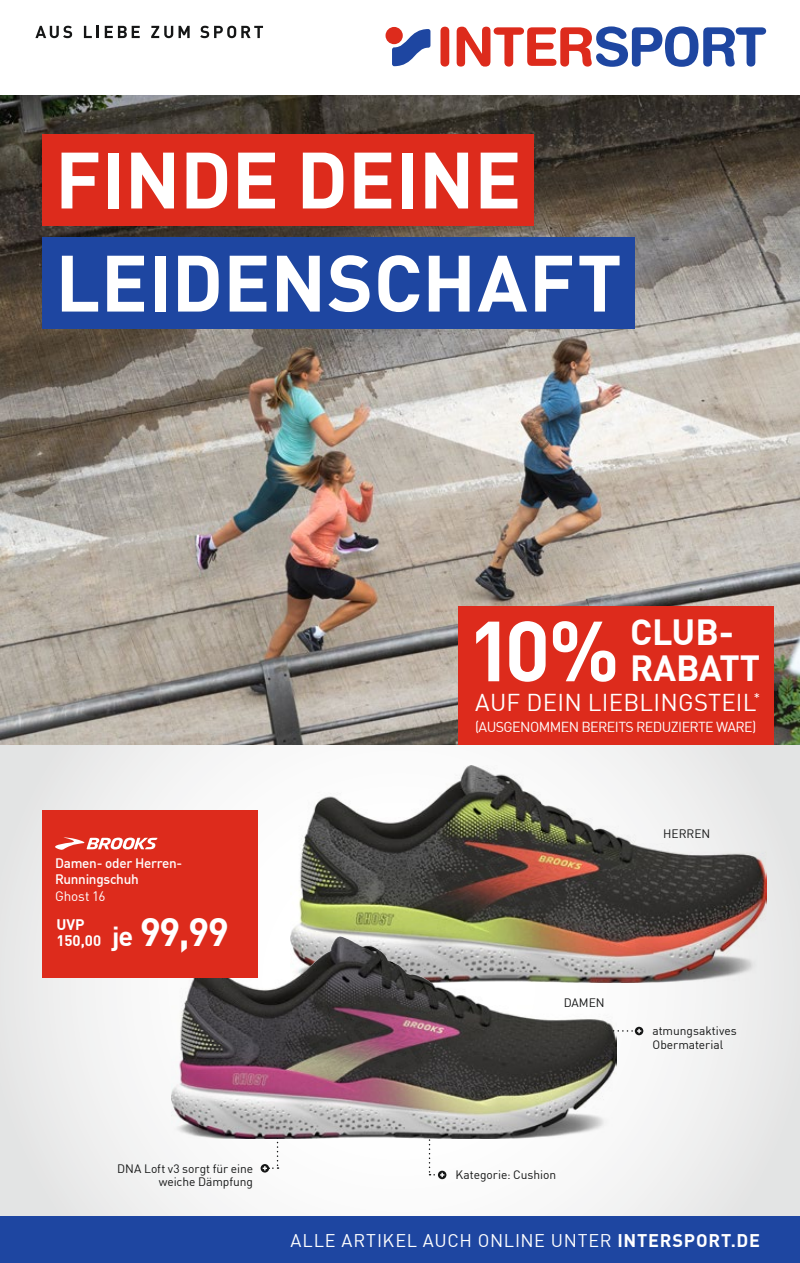
<style>
.page{position:relative;width:800px;height:1263px;background:#fff}
.page>*{position:absolute;margin:0;border:0;box-sizing:border-box;transform-origin:0 0}
.t1{font:700 83.7px "FFDIN Profor IIC";color:#fff}
.t2{font:700 78.45px "FFDIN Profor IIC";color:#fff}
.t3{font:700 35.7px "FFDIN Profor IIC";color:#fff}
.t4{font:23.85px "FFDIN Profor IIC";letter-spacing:.01em;color:#fff}
.t5{font:18px "FFDIN Profor IIC";letter-spacing:.035em;color:#fff}
.t6{font:700 15px/16.5px "FFDIN Profor IIC";color:#fff}
.t7{font:14.25px "FFDIN Profor IIC";letter-spacing:-.04em;color:#fff}
.t8{font:500 13.5px/16.2px "FFDIN Profor IIC";letter-spacing:-.02em;color:#fff}
.t9{font:13.5px "FFDIN Profor IIC";letter-spacing:-.01em;color:#fff}
.t10{font:12px/13.5px "FFDIN Profor IIC";letter-spacing:-.005em;color:#151616}
.s1{font-size:27px}
.s2{font-size:39px}
.s3{font-weight:700}
</style>
<div class="page">
<svg style="left:0;top:744px;width:799px;height:472px"></svg>
<div style="left:0;top:1216px;width:799px;height:47px;background:#1e46a1"></div>
<img style="left:0;top:96px;width:799px;height:648px">
<img style="left:290px;top:765px;width:476px;height:217px">
<svg style="left:35px;top:26px;width:37px;height:12px"></svg>
<svg style="left:84px;top:26px;width:15px;height:12px"></svg>
<svg style="left:105px;top:26px;width:35px;height:12px"></svg>
<svg style="left:151px;top:26px;width:38px;height:12px"></svg>
<svg style="left:200px;top:26px;width:63px;height:12px"></svg>
<div style="left:440px;top:27px;width:9px;height:40px;background:#dd2b1c;border-radius:4px"></div>
<svg style="left:456px;top:26px;width:310px;height:41px"></svg>
<div style="left:385px;top:27px;width:17px;height:17px;background:#dd2b1c;border-radius:50%"></div>
<svg style="left:392px;top:29px;width:38px;height:37px"></svg>
<div style="left:43px;top:238px;width:591px;height:91px;background:#1e46a1"></div>
<div style="left:43px;top:135px;width:491px;height:91px;background:#dd2b1c"></div>
<svg style="left:428px;top:1139px;width:18px;height:40px"></svg>
<svg style="left:616px;top:1027px;width:27px;height:8px"></svg>
<svg style="left:260px;top:1139px;width:18px;height:33px"></svg>
<img style="left:461px;top:936px;width:155px;height:203px">
<img style="left:290px;top:766px;width:296px;height:216px">
<img style="left:171px;top:936px;width:290px;height:203px">
<div style="left:458px;top:606px;width:315px;height:138px;background:#dd2b1c"></div>
<div style="left:43px;top:810px;width:215px;height:168px;background:#dd2b1c"></div>
<svg style="left:55px;top:837px;width:102px;height:13px"></svg>
<h2 class="t2" style="left:55px;top:119px;width:468px">FINDE DEINE</h2>
<h2 class="t2" style="left:55px;top:222px;width:568px">LEIDENSCHAFT</h2>
<h3 class="t3" style="left:630px;top:604px;width:105px">CLUB-</h3>
<h1 class="t1" style="left:467px;top:586px;width:153px">10%</h1>
<h3 class="t3" style="left:630px;top:640px;width:132px">RABATT</h3>
<h3 class="t4" style="left:475px;top:684px;width:286px">AUF DEIN LIEBLINGSTEIL<sup>*</sup></h3>
<p class="t7" style="left:475px;top:716px;width:283px">(AUSGENOMMEN BEREITS REDUZIERTE WARE)</p>
<p class="t8" style="left:55px;top:854px;width:129px">Damen- oder Herren-<br>Runningschuh</p>
<p class="t9" style="left:55px;top:885px;width:52px">Ghost 16</p>
<p class="t6" style="left:56px;top:915px;width:174px">UVP<br>150,00 <span class="s1">je</span> <span class="s2">99,99</span></p>
<p class="t10" style="left:663px;top:826px;width:49px">HERREN</p>
<p class="t10" style="left:563px;top:995px;width:43px">DAMEN</p>
<p class="t10" style="left:652px;top:1023px;width:86px">atmungsaktives<br>Obermaterial</p>
<p class="t10" style="left:117px;top:1161px;width:137px;text-align:right">DNA Loft v3 sorgt für eine weiche Dämpfung</p>
<p class="t10" style="left:455px;top:1167px;width:102px">Kategorie: Cushion</p>
<h3 class="t5" style="left:290px;top:1226px;width:471px">ALLE ARTIKEL AUCH ONLINE UNTER <span class="s3">INTERSPORT.DE</span></h3>
</div>
